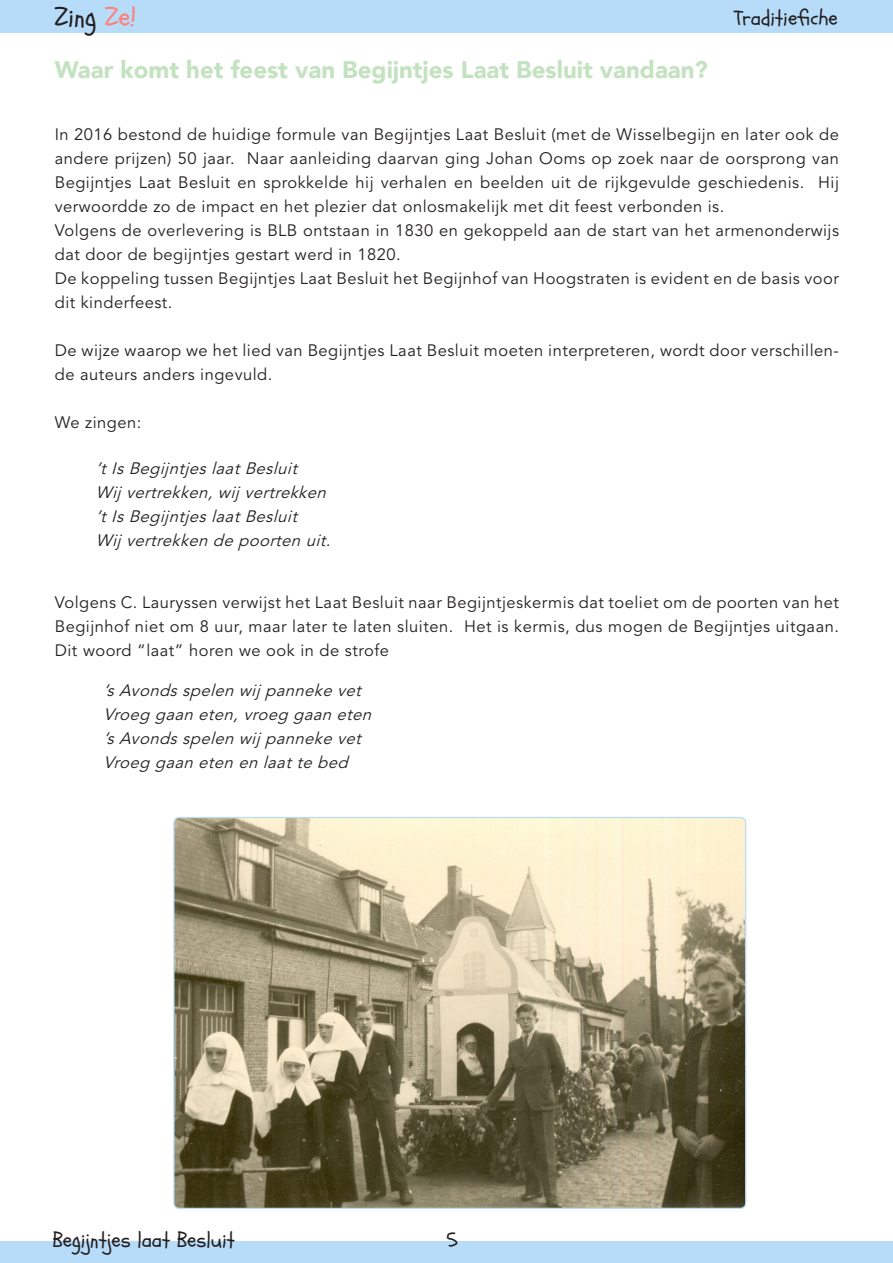
<style>
.page{position:relative;width:893px;height:1263px;background:#fff}
.page>*{position:absolute;margin:0;border:0;box-sizing:border-box;transform-origin:0 0}
.t1{font:27px "Schoolbell";color:#231f20}
.t2{font:900 24px "Avenir";color:#c3e2bf}
.t3{font:21px "Schoolbell";color:#231f20}
.t4{font:16.5px/24px "Avenir LT Std";letter-spacing:.03em;color:#231f20}
.t5{font:italic 16.5px "Avenir LT Std";letter-spacing:.03em;color:#231f20}
.s1{color:#fd817b}
</style>
<div class="page">
<div style="left:0;top:0;width:893px;height:33px;background:#b7dcfa"></div>
<div style="left:0;top:1241px;width:893px;height:22px;background:#b7dcfa"></div>
<img style="left:175px;top:817px;width:571px;height:391px">
<p class="t1" style="left:54px;top:-1px;width:84px">Zing <span class="s1">Ze!</span></p>
<p class="t3" style="left:734px;top:4px;width:105px">Traditiefiche</p>
<p class="t2" style="left:55px;top:49px;width:655px">Waar komt het feest van Begijntjes Laat Besluit vandaan?</p>
<p class="t4" style="left:55px;top:123px;width:786px;text-align:justify">In 2016 bestond de huidige formule van Begijntjes Laat Besluit (met de Wisselbegijn en later ook de andere prijzen) 50 jaar. Naar aanleiding daarvan ging Johan Ooms op zoek naar de oorsprong van Begijntjes Laat Besluit en sprokkelde hij verhalen en beelden uit de rijkgevulde geschiedenis. Hij verwoordde zo de impact en het plezier dat onlosmakelijk met dit feest verbonden is.</p>
<p class="t4" style="left:55px;top:219px;width:786px">Volgens de overlevering is BLB ontstaan in 1830 en gekoppeld aan de start van het armenonderwijs dat door de begijntjes gestart werd in 1820.</p>
<p class="t4" style="left:55px;top:267px;width:786px">De koppeling tussen Begijntjes Laat Besluit het Begijnhof van Hoogstraten is evident en de basis voor dit kinderfeest.</p>
<p class="t4" style="left:55px;top:339px;width:786px">De wijze waarop we het lied van Begijntjes Laat Besluit moeten interpreteren, wordt door verschillen&shy;de auteurs anders ingevuld.</p>
<p class="t4" style="left:55px;top:411px;width:88px">We zingen:</p>
<p class="t5" style="left:96px;top:459px;width:208px">’tIsBegijntjeslaatBesluit</p>
<p class="t5" style="left:96px;top:483px;width:237px">Wij vertrekken,wij vertrekken</p>
<p class="t5" style="left:96px;top:507px;width:208px">’tIsBegijntjeslaatBesluit</p>
<p class="t5" style="left:96px;top:531px;width:242px">Wij vertrekken de poorten uit.</p>
<p class="t4" style="left:55px;top:591px;width:786px;text-align:justify">Volgens C. Lauryssen verwijst het Laat Besluit naar Begijntjeskermis dat toeliet om de poorten van het Begijnhof niet om 8 uur, maar later te laten sluiten. Het is kermis, dus mogen de Begijntjes uitgaan.<br>Dit woord “laat” horen we ook in de strofe</p>
<p class="t5" style="left:104px;top:681px;width:264px">’sAvondsspelen wij panneke vet</p>
<p class="t5" style="left:104px;top:705px;width:274px">Vroeg gaan eten,vroeg gaan eten</p>
<p class="t5" style="left:104px;top:729px;width:264px">’sAvondsspelen wij panneke vet</p>
<p class="t5" style="left:104px;top:753px;width:251px">Vroeg gaan eten en laatte bed</p>
<p class="t3" style="left:52px;top:1226px;width:184px">Begijntjes laat Besluit</p>
<p class="t3" style="left:446px;top:1226px;width:13px">5</p>
</div>
